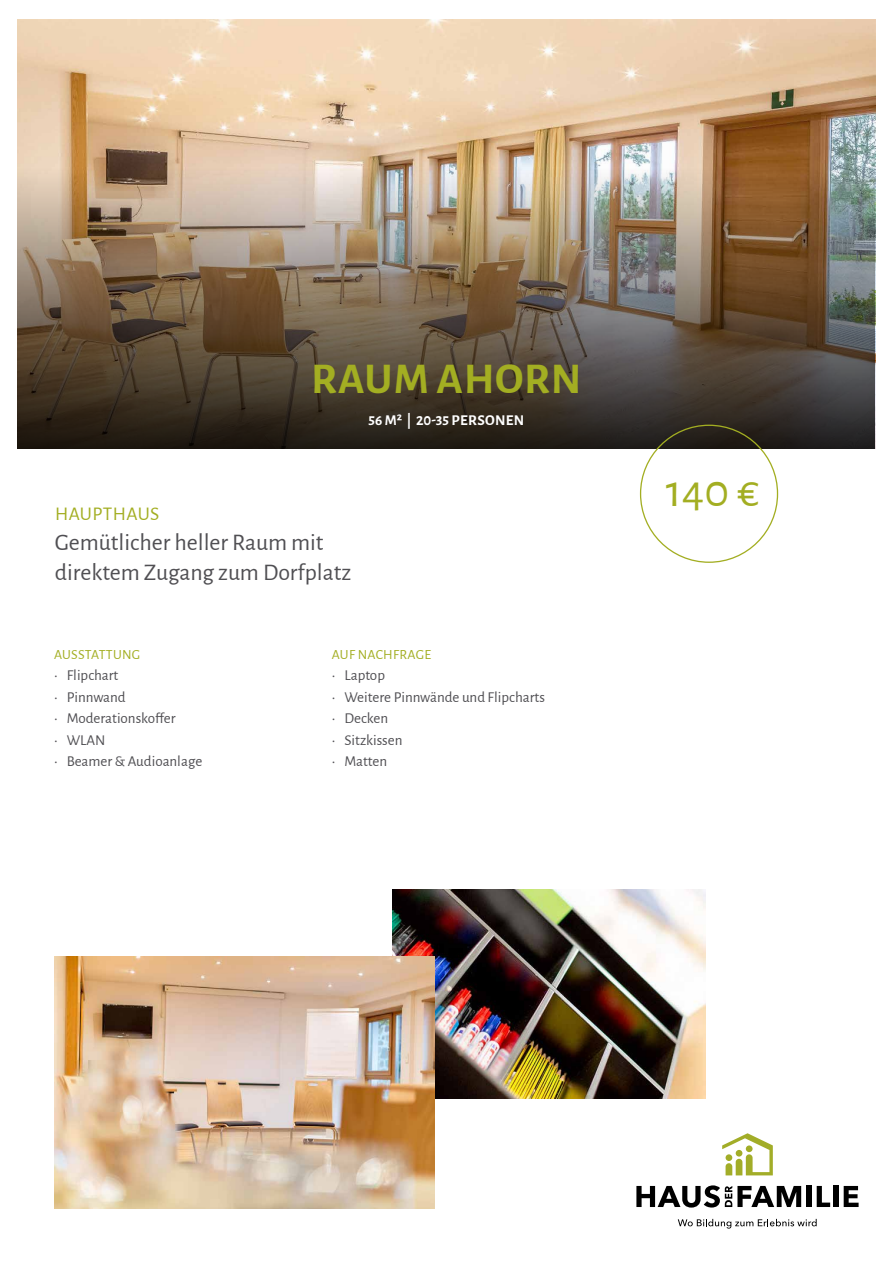
<style>
.page{position:relative;width:893px;height:1263px;background:#fff}
.page>*{position:absolute;margin:0;border:0;box-sizing:border-box;transform-origin:0 0}
.t1{font:46.95px "Alegreya Sans";color:#a3ae22}
.t2{font:700 44.1px "Alegreya Sans";letter-spacing:.02em;color:#a3ae22}
.t3{font:23.85px/29.8px "Alegreya Sans";color:#504f53}
.t4{font:19.35px "Alegreya Sans";letter-spacing:.02em;color:#a3ae22}
.t5{font:15.15px "Alegreya Sans";color:#504f53}
.t6{font:700 15.15px "Alegreya Sans";letter-spacing:.02em;color:#fff}
.t7{font:13.95px "Alegreya Sans";letter-spacing:.02em;color:#a3ae22}
</style>
<div class="page">
<svg style="left:678px;top:1219px;width:139px;height:9px"></svg>
<div style="left:806px;top:1186px;width:5px;height:21px;background:#000"></div>
<svg style="left:817px;top:1186px;width:13px;height:21px"></svg>
<div style="left:833px;top:1186px;width:5px;height:21px;background:#000"></div>
<svg style="left:844px;top:1186px;width:15px;height:21px"></svg>
<svg style="left:636px;top:1185px;width:165px;height:22px"></svg>
<svg style="left:722px;top:1133px;width:51px;height:42px"></svg>
<img style="left:18px;top:20px;width:857px;height:428px">
<img style="left:393px;top:889px;width:313px;height:210px">
<img style="left:54px;top:956px;width:380px;height:252px">
<h2 class="t2" style="left:311px;top:346px;width:272px">RAUM AHORN</h2>
<p class="t6" style="left:368px;top:409px;width:157px">56 M² | 20-35 PERSONEN</p>
<p class="t4" style="left:55px;top:501px;width:106px">HAUPTHAUS</p>
<h3 class="t3" style="left:55px;top:526px;width:298px">Gemütlicher heller Raum mit direktem Zugang zum Dorfplatz</h3>
<p class="t7" style="left:54px;top:644px;width:88px">AUSSTATTUNG</p>
<p class="t5" style="left:54px;top:665px;width:66px">• Flipchart</p>
<p class="t5" style="left:54px;top:686px;width:73px">• Pinnwand</p>
<p class="t5" style="left:54px;top:708px;width:123px">• Moderationskoffer</p>
<p class="t5" style="left:54px;top:729px;width:53px">• WLAN</p>
<p class="t5" style="left:54px;top:751px;width:150px">• Beamer &amp; Audioanlage</p>
<p class="t7" style="left:332px;top:644px;width:101px">AUF NACHFRAGE</p>
<p class="t5" style="left:332px;top:665px;width:55px">• Laptop</p>
<p class="t5" style="left:332px;top:686px;width:215px">• Weitere Pinnwände und Flipcharts</p>
<p class="t5" style="left:332px;top:708px;width:58px">• Decken</p>
<p class="t5" style="left:332px;top:729px;width:72px">• Sitzkissen</p>
<p class="t5" style="left:332px;top:751px;width:57px">• Matten</p>
<h1 class="t1" style="left:666px;top:458px;width:95px">140 €</h1>
</div>
